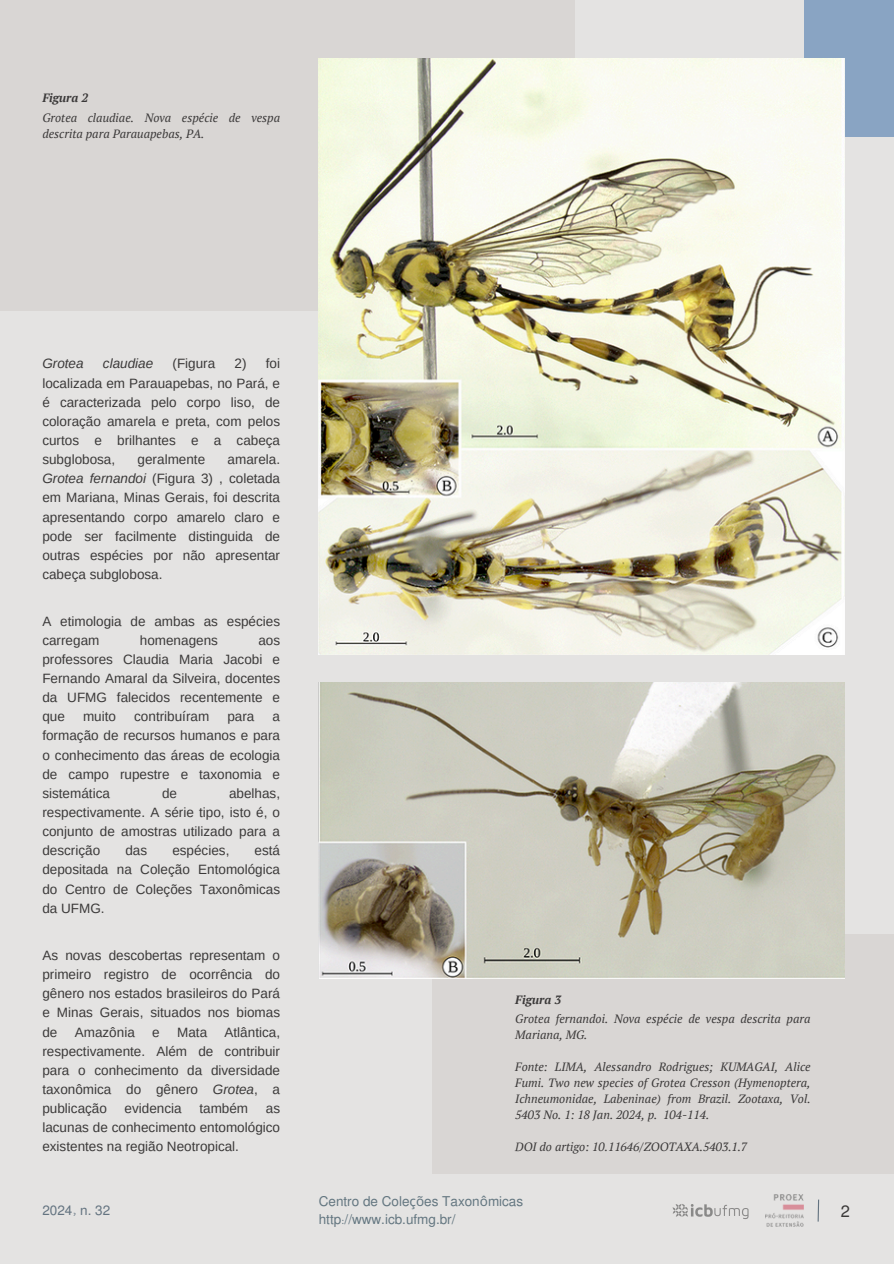
<style>
.page{position:relative;width:894px;height:1264px;background:#fff}
.page>*{position:absolute;margin:0;border:0;box-sizing:border-box;transform-origin:0 0}
.t1{font:16.5px "Mukti";color:#3b3939}
.t2{font:13.5px/19.2px "Arimo";color:#3b3939;text-align:justify}
.t3{font:13.5px/18px "Mukti";color:#637680}
.t4{font:italic 13.5px "Arimo";color:#3b3939}
.t5{font:13.5px "Mukti";color:#637380}
.t6{font:italic 12px/16px "PT Serif";color:#3b3939}
.t7{font:italic 700 12px "PT Serif";color:#3b3939}
.s1{font-style:italic}
.s2{font-family:"Noto Sans"}
</style>
<div class="page">
<div style="left:0;top:0;width:893px;height:1263px;background:#e4e3e2"></div>
<div style="left:0;top:0;width:574px;height:310px;background:#d9d6d4"></div>
<div style="left:432px;top:934px;width:461px;height:240px;background:#d9d6d4"></div>
<svg style="left:817px;top:1199px;width:2px;height:23px"></svg>
<img style="left:672px;top:1204px;width:77px;height:15px">
<img style="left:765px;top:1194px;width:38px;height:32px">
<img style="left:319px;top:683px;width:525px;height:295px">
<div style="left:804px;top:0;width:89px;height:136px;background:#89a4c3"></div>
<img style="left:319px;top:59px;width:525px;height:595px">
<p class="t7" style="left:42px;top:89px;width:47px">Figura 2</p>
<h2 class="t6" style="left:42px;top:109px;width:239px">Grotea claudiae. Nova espécie de vespa descrita para Parauapebas, PA.</h2>
<p class="t2" style="left:42px;top:354px;width:239px;text-indent:192px">2) foi localizada em Parauapebas, no Pará, e é caracterizada pelo corpo liso, de coloração amarela e preta, com pelos curtos e brilhantes e a cabeça subglobosa,</p>
<p class="t4" style="left:42px;top:356px;width:43px">Grotea</p>
<p class="t4" style="left:103px;top:356px;width:52px">claudiae</p>
<p class="t2" style="left:172px;top:354px;width:44px">(Figura</p>
<p class="t2" style="left:42px;top:450px;width:239px;text-indent:185px">amarela.<br><span class="s1">Grotea fernandoi</span> (Figura 3) , coletada em Mariana, Minas Gerais, foi descrita apresentando corpo amarelo claro e pode ser facilmente distinguida de outras espécies por não apresentar cabeça subglobosa.</p>
<p class="t2" style="left:138px;top:450px;width:69px">geralmente</p>
<p class="t2" style="left:42px;top:611px;width:239px">A etimologia de ambas as espécies carregam</p>
<p class="t2" style="left:140px;top:630px;width:80px">homenagens</p>
<p class="t2" style="left:42px;top:630px;width:239px;text-indent:216px">aos professores Claudia Maria Jacobi e Fernando Amaral da Silveira, docentes da UFMG falecidos recentemente e que</p>
<p class="t2" style="left:83px;top:707px;width:34px">muito</p>
<p class="t2" style="left:134px;top:707px;width:76px">contribuíram</p>
<p class="t2" style="left:227px;top:707px;width:29px">para</p>
<p class="t2" style="left:42px;top:707px;width:239px;text-indent:230px">a formação de recursos humanos e para o conhecimento das áreas de ecologia de campo rupestre e taxonomia e sistemática</p>
<p class="t2" style="left:42px;top:783px;width:239px;text-indent:187px">abelhas, respectivamente. A série tipo, isto é, o conjunto de amostras utilizado para a descrição</p>
<p class="t2" style="left:162px;top:783px;width:17px">de</p>
<p class="t2" style="left:42px;top:841px;width:239px;text-indent:212px">está depositada na Coleção Entomológica do Centro de Coleções Taxonômicas da UFMG.</p>
<p class="t2" style="left:125px;top:841px;width:23px">das</p>
<p class="t2" style="left:172px;top:841px;width:59px">espécies,</p>
<h3 class="t2" style="left:42px;top:945px;width:239px">As novas descobertas representam o primeiro registro de ocorrência do gênero nos estados brasileiros do Pará e Minas Gerais, situados nos biomas de</h3>
<h3 class="t2" style="left:42px;top:1022px;width:239px;text-indent:182px">Atlântica, respectivamente. Além de contribuir para o conhecimento da diversidade taxonômica do gênero <span class="s1">Grotea</span>, a publicação</h3>
<h3 class="t2" style="left:75px;top:1022px;width:62px">Amazônia</h3>
<h3 class="t2" style="left:152px;top:1022px;width:9px">e</h3>
<h3 class="t2" style="left:177px;top:1022px;width:31px">Mata</h3>
<h3 class="t2" style="left:125px;top:1098px;width:59px">evidencia</h3>
<h3 class="t2" style="left:199px;top:1098px;width:50px">também</h3>
<h3 class="t2" style="left:42px;top:1098px;width:239px;text-indent:223px">as lacunas de conhecimento entomológico existentes na região Neotropical.</h3>
<p class="t7" style="left:515px;top:991px;width:47px">Figura 3</p>
<h1 class="t6" style="left:515px;top:1010px;width:297px">Grotea fernandoi. Nova espécie de vespa descrita para<br>Mariana, MG.</h1>
<h1 class="t6" style="left:515px;top:1058px;width:297px;text-align:justify">Fonte: LIMA, Alessandro Rodrigues; KUMAGAI, Alice Fumi. Two new species of Grotea Cresson (Hymenoptera, Ichneumonidae, Labeninae) from Brazil. Zootaxa, Vol.<br>5403 No. 1: 18 Jan. 2024, p. 104-114.</h1>
<p class="t6" style="left:515px;top:1138px;width:233px">DOI do artigo: 10.11646/ZOOTAXA.5403.1.7</p>
<h3 class="t3" style="left:319px;top:1191px;width:206px">Centro de Cole<span class="s2">çõ</span>es Taxon<span class="s2">ô</span>micas http://www.icb.ufmg.br/</h3>
<h2 class="t5" style="left:42px;top:1200px;width:69px">2024, n. 32</h2>
<h2 class="t1" style="left:840px;top:1199px;width:11px">2</h2>
</div>
